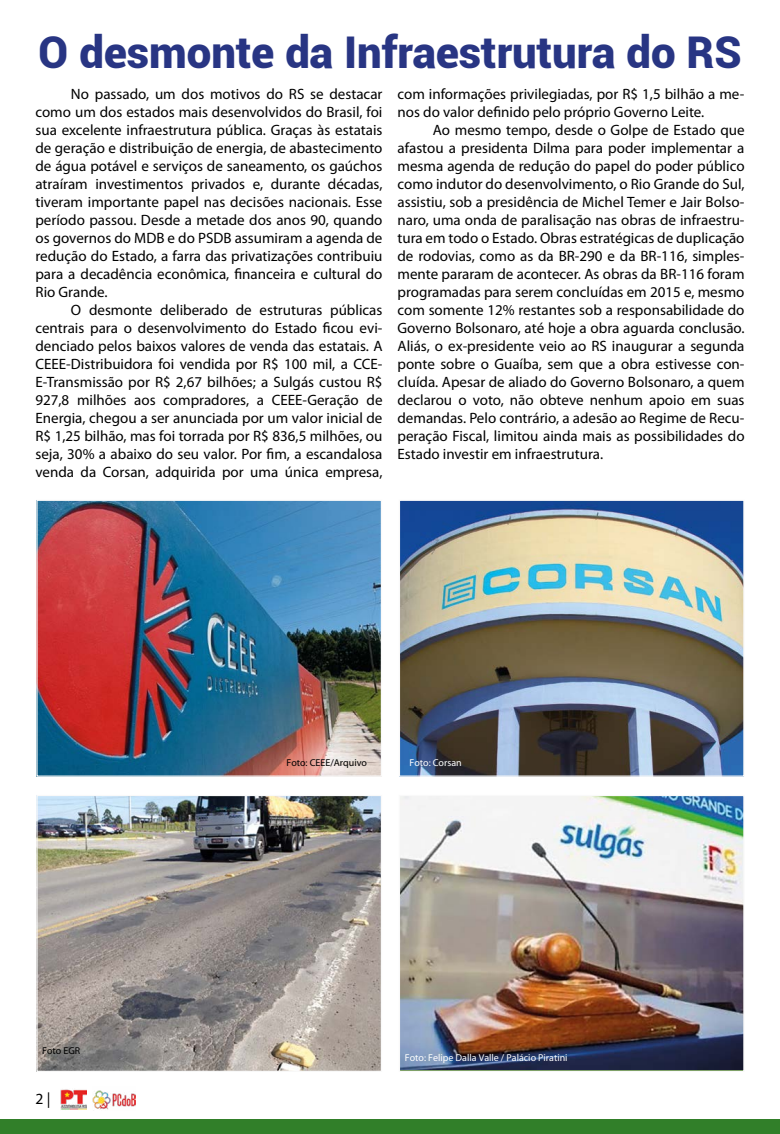
<style>
.page{position:relative;width:780px;height:1134px;background:#fff}
.page>*{position:absolute;margin:0;border:0;box-sizing:border-box;transform-origin:0 0}
.t1{font:900 43.75px "Roboto";color:#283583}
.t2{font:15.5px "Myriad Pro";color:#000}
.t3{font:15px/18px "Myriad Pro";color:#000;text-align:justify}
.t4{font:10px "Myriad";color:#fff}
.t5{font:10px "Myriad";color:#000}
</style>
<div class="page">
<img style="left:61px;top:1089px;width:25px;height:21px">
<img style="left:93px;top:1090px;width:43px;height:20px">
<div style="left:0;top:1119px;width:780px;height:15px;background:#317f29"></div>
<img style="left:38px;top:797px;width:342px;height:273px">
<div style="left:36px;top:795px;width:346px;height:277px;border:1px solid #f9f9f9"></div>
<img style="left:38px;top:502px;width:342px;height:273px">
<div style="left:36px;top:500px;width:346px;height:277px;border:1px solid #f9f9f9"></div>
<img style="left:401px;top:797px;width:341px;height:273px">
<div style="left:399px;top:795px;width:345px;height:277px;border:1px solid #f9f9f9"></div>
<img style="left:401px;top:502px;width:341px;height:273px">
<div style="left:399px;top:500px;width:345px;height:277px;border:1px solid #f9f9f9"></div>
<h1 class="t1" style="left:38px;top:22px;width:705px">O desmonte da Infraestrutura do RS</h1>
<p class="t3" style="left:35px;top:85px;width:348px;text-indent:35px">No passado, um dos motivos do RS se destacar como um dos estados mais desenvolvidos do Brasil, foi sua excelente infraestrutura pública. Graças às estatais de geração e distribuição de energia, de abastecimento de água potável e serviços de saneamento, os gaúchos atraíram investimentos privados e, durante décadas, tiveram importante papel nas decisões nacionais. Esse período passou. Desde a metade dos anos 90, quando os governos do MDB e do PSDB assumiram a agenda de redução do Estado, a farra das privatizações contribuiu para a decadência econômica, financeira e cultural do Rio Grande.</p>
<p class="t3" style="left:35px;top:301px;width:348px;text-indent:35px">O desmonte deliberado de estruturas públicas centrais para o desenvolvimento do Estado ficou evi&shy;denciado pelos baixos valores de venda das estatais. A CEEE-Distribuidora foi vendida por R$ 100 mil, a CCE-E-Transmissão por R$ 2,67 bilhões; a Sulgás custou R$ 927,8 milhões aos compradores, a CEEE-Geração de Energia, chegou a ser anunciada por um valor inicial de R$ 1,25 bilhão, mas foi torrada por R$ 836,5 milhões, ou seja, 30% a abaixo do seu valor. Por fim, a escandalosa venda da Corsan, adquirida por uma única empresa,</p>
<p class="t3" style="left:397px;top:85px;width:348px">com informações privilegiadas, por R$ 1,5 bilhão a me&shy;nos do valor definido pelo próprio Governo Leite.</p>
<p class="t3" style="left:397px;top:121px;width:348px;text-indent:35px">Ao mesmo tempo, desde o Golpe de Estado que afastou a presidenta Dilma para poder implementar a mesma agenda de redução do papel do poder público como indutor do desenvolvimento, o Rio Grande do Sul, assistiu, sob a presidência de Michel Temer e Jair Bolso&shy;naro, uma onda de paralisação nas obras de infraestru&shy;tura em todo o Estado. Obras estratégicas de duplicação de rodovias, como as da BR-290 e da BR-116, simples&shy;mente pararam de acontecer. As obras da BR-116 foram programadas para serem concluídas em 2015 e, mesmo com somente 12% restantes sob a responsabilidade do Governo Bolsonaro, até hoje a obra aguarda conclusão.<br>Aliás, o ex-presidente veio ao RS inaugurar a segunda ponte sobre o Guaíba, sem que a obra estivesse con&shy;cluída. Apesar de aliado do Governo Bolsonaro, a quem declarou o voto, não obteve nenhum apoio em suas demandas. Pelo contrário, a adesão ao Regime de Recu&shy;peração Fiscal, limitou ainda mais as possibilidades do Estado investir em infraestrutura.</p>
<p class="t5" style="left:42px;top:1046px;width:40px">Foto EGR</p>
<p class="t2" style="left:35px;top:1091px;width:16px">2 |</p>
<p class="t5" style="left:286px;top:758px;width:82px">Foto: CEEE/Arquivo</p>
<p class="t4" style="left:409px;top:758px;width:54px">Foto: Corsan</p>
<p class="t4" style="left:405px;top:1052px;width:164px">Foto: Felipe Dalla Valle / Palácio Piratini</p>
</div>
